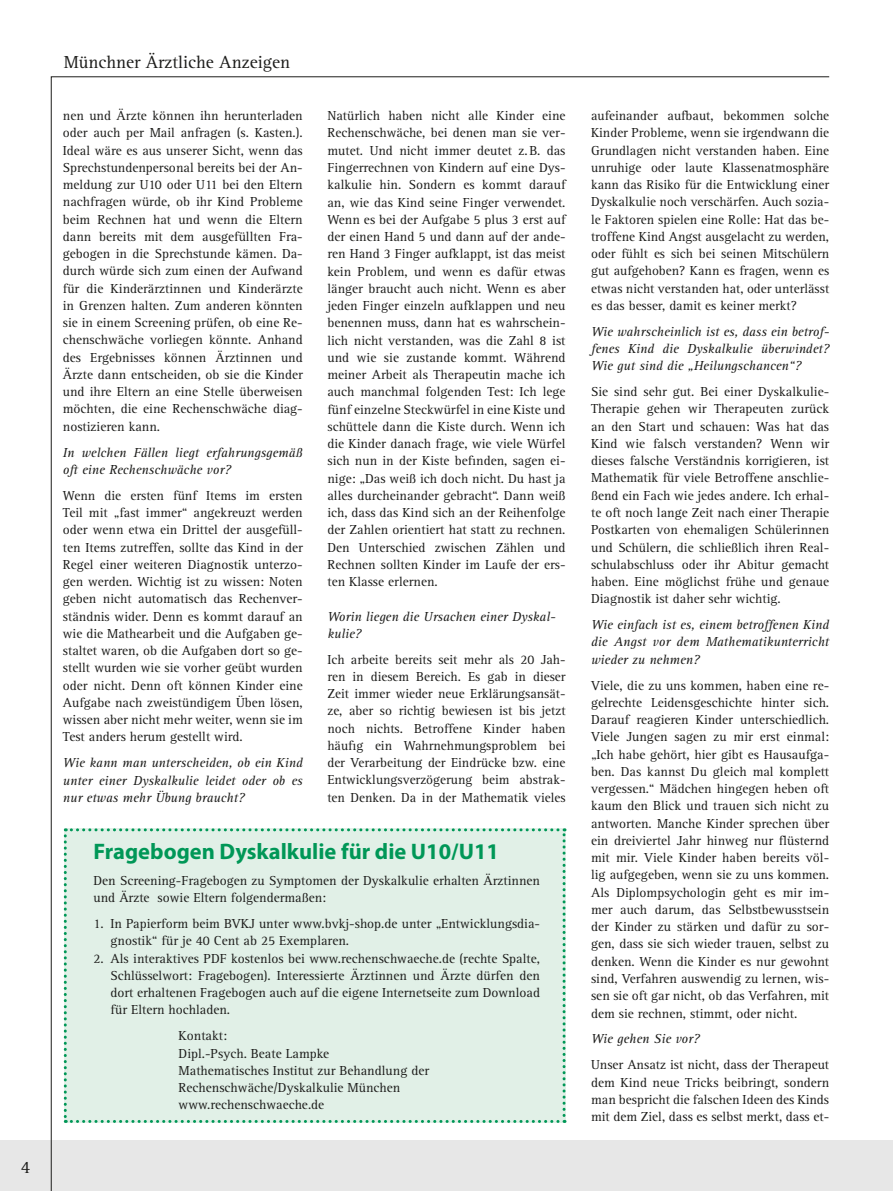
<style>
.page{position:relative;width:893px;height:1191px;background:#fff}
.page>*{position:absolute;margin:0;border:0;box-sizing:border-box;transform-origin:0 0}
.t1{font:700 22.5px "Myriad Pro";color:#009757}
.t2{font:18px "Agfa Rotis Serif";color:#1d1d1b}
.t3{font:13.5px/17.2px "Agfa Rotis Serif";color:#1d1d1b;text-align:justify}
.t4{font:italic 13.5px/17.2px "Agfa Rotis Serif";color:#1d1d1b;text-align:justify}
</style>
<div class="page">
<div style="left:0;top:1140px;width:893px;height:51px;background:#e7e7e7"></div>
<div style="left:64px;top:828px;width:502px;height:295px;background:#e1f0e7"></div>
<h2 class="t2" style="left:21px;top:1156px;width:11px">4</h2>
<h2 class="t2" style="left:64px;top:52px;width:228px">Münchner Ärztliche Anzeigen</h2>
<p class="t3" style="left:63px;top:107px;width:241px">nen und Ärzte können ihn herunterladen oder auch per Mail anfragen (s. Kasten.).<br>Ideal wäre es aus unserer Sicht, wenn das Sprechstundenpersonal bereits bei der An&shy;meldung zur U10 oder U11 bei den Eltern nachfragen würde, ob ihr Kind Probleme beim Rechnen hat und wenn die Eltern dann bereits mit dem ausgefüllten Fra&shy;gebogen in die Sprechstunde kämen. Da&shy;durch würde sich zum einen der Aufwand für die Kinderärztinnen und Kinderärzte in Grenzen halten. Zum anderen könnten sie in einem Screening prüfen, ob eine Re&shy;chenschwäche vorliegen könnte. Anhand des Ergebnisses können Ärztinnen und Ärzte dann entscheiden, ob sie die Kinder und ihre Eltern an eine Stelle überweisen möchten, die eine Rechenschwäche diag&shy;nostizieren kann.</p>
<p class="t4" style="left:63px;top:444px;width:241px">In welchen Fällen liegt erfahrungsgemäß oft eine Rechenschwäche vor?</p>
<p class="t3" style="left:63px;top:487px;width:241px">Wenn die ersten fünf Items im ersten Teil mit „fast immer“ angekreuzt werden oder wenn etwa ein Drittel der ausgefüll&shy;ten Items zutreffen, sollte das Kind in der Regel einer weiteren Diagnostik unterzo&shy;gen werden. Wichtig ist zu wissen: Noten geben nicht automatisch das Rechenver&shy;ständnis wider. Denn es kommt darauf an wie die Mathearbeit und die Aufgaben ge&shy;staltet waren, ob die Aufgaben dort so ge&shy;stellt wurden wie sie vorher geübt wurden oder nicht. Denn oft können Kinder eine Aufgabe nach zweistündigem Üben lösen, wissen aber nicht mehr weiter, wenn sie im Test anders herum gestellt wird.</p>
<p class="t4" style="left:63px;top:754px;width:241px">Wie kann man unterscheiden, ob ein Kind unter einer Dyskalkulie leidet oder ob es nur etwas mehr Übung braucht?</p>
<p class="t3" style="left:327px;top:107px;width:240px">Natürlich haben nicht alle Kinder eine Rechenschwäche, bei denen man sie ver&shy;mutet. Und nicht immer deutet z.B. das Fingerrechnen von Kindern auf eine Dys&shy;kalkulie hin. Sondern es kommt darauf an, wie das Kind seine Finger verwendet.<br>Wenn es bei der Aufgabe 5 plus 3 erst auf der einen Hand 5 und dann auf der ande&shy;ren Hand 3 Finger aufklappt, ist das meist kein Problem, und wenn es dafür etwas länger braucht auch nicht. Wenn es aber jeden Finger einzeln aufklappen und neu benennen muss, dann hat es wahrschein&shy;lich nicht verstanden, was die Zahl 8 ist und wie sie zustande kommt. Während meiner Arbeit als Therapeutin mache ich auch manchmal folgenden Test: Ich lege fünf einzelne Steckwürfel in eine Kiste und schüttele dann die Kiste durch. Wenn ich die Kinder danach frage, wie viele Würfel sich nun in der Kiste befinden, sagen ei&shy;nige: „Das weiß ich doch nicht. Du hast ja alles durcheinander gebracht“. Dann weiß ich, dass das Kind sich an der Reihenfolge der Zahlen orientiert hat statt zu rechnen.<br>Den Unterschied zwischen Zählen und Rechnen sollten Kinder im Laufe der ers&shy;ten Klasse erlernen.</p>
<p class="t4" style="left:327px;top:608px;width:230px">Worin liegen die Ursachen einer Dyskal&shy;kulie?</p>
<p class="t3" style="left:327px;top:651px;width:240px">Ich arbeite bereits seit mehr als 20 Jah&shy;ren in diesem Bereich. Es gab in dieser Zeit immer wieder neue Erklärungsansät&shy;ze, aber so richtig bewiesen ist bis jetzt noch nichts. Betroffene Kinder haben häufig ein Wahrnehmungsproblem bei der Verarbeitung der Eindrücke bzw. eine Entwicklungsverzögerung beim abstrak&shy;ten Denken. Da in der Mathematik vieles</p>
<h1 class="t1" style="left:94px;top:837px;width:407px">Fragebogen Dyskalkulie für die U10/U11</h1>
<p class="t3" style="left:94px;top:872px;width:448px">Den Screening-Fragebogen zu Symptomen der Dyskalkulie erhalten Ärztinnen und Ärzte sowie Eltern folgendermaßen:</p>
<p class="t3" style="left:111px;top:915px;width:431px;text-indent:-17px">1. In Papierform beim BVKJ unter www.bvkj-shop.de unter „Entwicklungsdia&shy;gnostik“ für je 40 Cent ab 25 Exemplaren.</p>
<p class="t3" style="left:111px;top:949px;width:431px;text-indent:-17px">2. Als interaktives PDF kostenlos bei www.rechenschwaeche.de (rechte Spalte, Schlüsselwort: Fragebogen). Interessierte Ärztinnen und Ärzte dürfen den dort erhaltenen Fragebogen auch auf die eigene Internetseite zum Download für Eltern hochladen.</p>
<p class="t3" style="left:179px;top:1027px;width:252px;text-align:left">Kontakt:<br>Dipl.-Psych. Beate Lampke<br>Mathematisches Institut zur Behandlung der<br>Rechenschwäche/Dyskalkulie München www.rechenschwaeche.de</p>
<p class="t3" style="left:591px;top:107px;width:240px">aufeinander aufbaut, bekommen solche Kinder Probleme, wenn sie irgendwann die Grundlagen nicht verstanden haben. Eine unruhige oder laute Klassenatmosphäre kann das Risiko für die Entwicklung einer Dyskalkulie noch verschärfen. Auch sozia&shy;le Faktoren spielen eine Rolle: Hat das be&shy;troffene Kind Angst ausgelacht zu werden, oder fühlt es sich bei seinen Mitschülern gut aufgehoben? Kann es fragen, wenn es etwas nicht verstanden hat, oder unterlässt es das besser, damit es keiner merkt?</p>
<p class="t4" style="left:591px;top:323px;width:240px">Wie wahrscheinlich ist es, dass ein betrof&shy;fenes Kind die Dyskalkulie überwindet?<br>Wie gut sind die „Heilungschancen“?</p>
<p class="t3" style="left:591px;top:383px;width:240px">Sie sind sehr gut. Bei einer Dyskalkulie-Therapie gehen wir Therapeuten zurück an den Start und schauen: Was hat das Kind wie falsch verstanden? Wenn wir dieses falsche Verständnis korrigieren, ist Mathematik für viele Betroffene anschlie&shy;ßend ein Fach wie jedes andere. Ich erhal&shy;te oft noch lange Zeit nach einer Therapie Postkarten von ehemaligen Schülerinnen und Schülern, die schließlich ihren Real&shy;schulabschluss oder ihr Abitur gemacht haben. Eine möglichst frühe und genaue Diagnostik ist daher sehr wichtig.</p>
<p class="t4" style="left:591px;top:616px;width:240px">Wie einfach ist es, einem betroffenen Kind die Angst vor dem Mathematikunterricht wieder zu nehmen?</p>
<p class="t3" style="left:591px;top:677px;width:240px">Viele, die zu uns kommen, haben eine re&shy;gelrechte Leidensgeschichte hinter sich.<br>Darauf reagieren Kinder unterschiedlich.<br>Viele Jungen sagen zu mir erst einmal: „Ich habe gehört, hier gibt es Hausaufga&shy;ben. Das kannst Du gleich mal komplett vergessen.“ Mädchen hingegen heben oft kaum den Blick und trauen sich nicht zu antworten. Manche Kinder sprechen über ein dreiviertel Jahr hinweg nur flüsternd mit mir. Viele Kinder haben bereits völ&shy;lig aufgegeben, wenn sie zu uns kommen.<br>Als Diplompsychologin geht es mir im&shy;mer auch darum, das Selbstbewusstsein der Kinder zu stärken und dafür zu sor&shy;gen, dass sie sich wieder trauen, selbst zu denken. Wenn die Kinder es nur gewohnt sind, Verfahren auswendig zu lernen, wis&shy;sen sie oft gar nicht, ob das Verfahren, mit dem sie rechnen, stimmt, oder nicht.</p>
<p class="t4" style="left:591px;top:1030px;width:110px">Wie gehen Sie vor?</p>
<p class="t3" style="left:591px;top:1056px;width:240px">Unser Ansatz ist nicht, dass der Therapeut dem Kind neue Tricks beibringt, sondern man bespricht die falschen Ideen des Kinds mit dem Ziel, dass es selbst merkt, dass et-</p>
</div>
